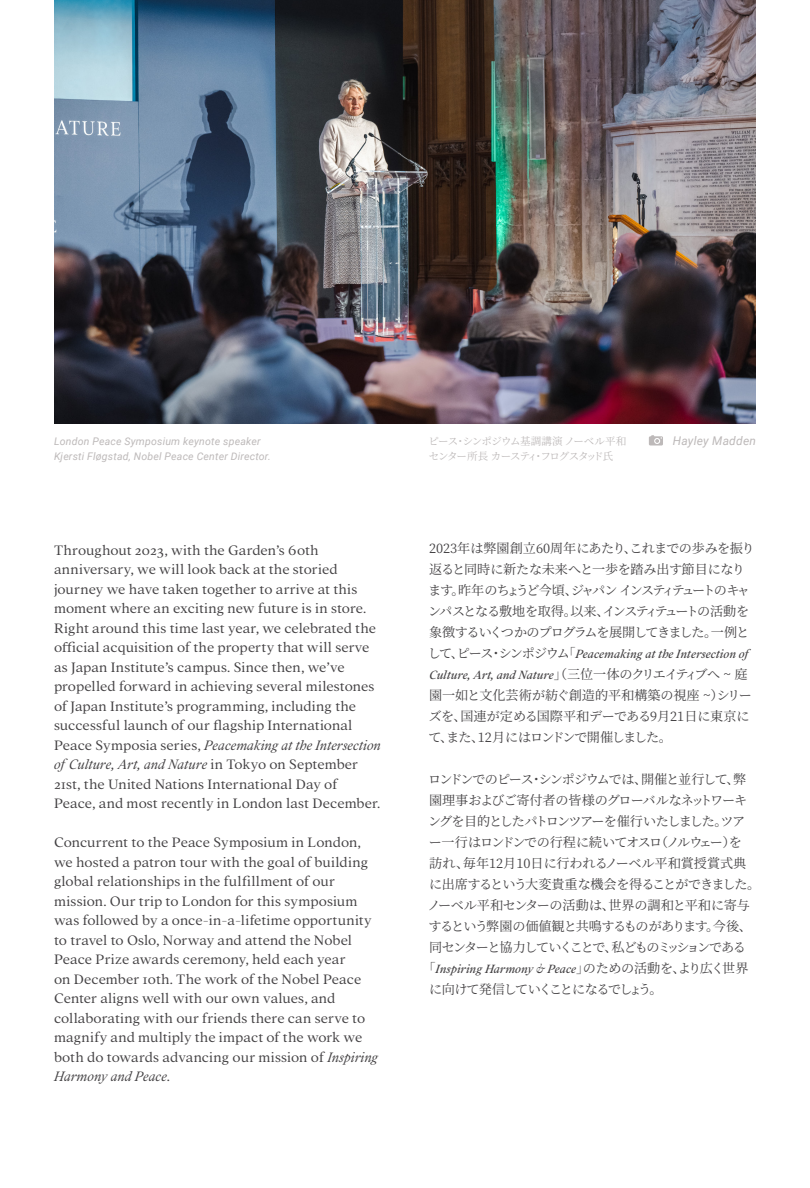
<style>
.page{position:relative;width:810px;height:1188px;background:#fff}
.page>*{position:absolute;margin:0;border:0;box-sizing:border-box;transform-origin:0 0}
.Body-E{font:300 15px/19.5px "Addington CF";color:#424042}
.Body-J{font:13.2px/21px "Noto Serif CJ Kjp";letter-spacing:-.04em;color:#424042}
.Body-J-2{font:13.2px "Noto Serif CJ Kjp";letter-spacing:-.06em;color:#424042}
.Body-J-3{font:13.2px "Noto Serif CJ Kjp";letter-spacing:-.095em;color:#424042}
.Body-J-4{font:italic 13.2px "Addington CF";color:#424042}
.Body-J-5{font:13.2px "Noto Serif CJ Kjp";letter-spacing:-.12em;color:#424042}
.Body-J-6{font:13.2px "Noto Serif CJ Kjp";letter-spacing:-.1em;color:#424042}
.Body-J-7{font:13.2px "Noto Serif CJ Kjp";color:#424042}
.Body-J-8{font:13.2px "Noto Serif CJ Kjp";letter-spacing:-.08em;color:#424042}
.Body-J-9{font:13.2px "Noto Serif CJ Kjp";letter-spacing:-.015em;color:#424042}
.t1{font:italic 12px "Roboto";letter-spacing:.02em;color:#bdb9b9}
.t2{font:italic 10.5px/15px "Roboto";letter-spacing:.02em;color:#bdb9b9}
.t3{font:10.5px/15px "Noto Serif CJ Kjp";letter-spacing:-.08em;color:#bdb9b9}
.s1{font-style:italic}
.s2{font-family:"Addington CF";font-style:italic}
.s3{font-family:"Noto Serif CJ Kjp";font-style:normal}
</style>
<div class="page">
<img style="left:54px;top:0;width:702px;height:423px">
<svg style="left:649px;top:435px;width:14px;height:11px"></svg>
<p class="t2" style="left:54px;top:433px;width:218px">London Peace Symposium keynote speaker<br>Kjersti Fløgstad, Nobel Peace Center Director.</p>
<p class="t3" style="left:428px;top:434px;width:199px">ピース・シンポジウム基調講演 ノーベル平和センター所長 カースティ・フログスタッド氏</p>
<p class="t1" style="left:673px;top:432px;width:85px">Hayley Madden</p>
<p class="Body-E" style="left:54px;top:541px;width:328px">Throughout 2023, with the Garden’s 60th anniversary, we will look back at the storied journey we have taken together to arrive at this moment where an exciting new future is in store.<br>Right around this time last year, we celebrated the official acquisition of the property that will serve as Japan Institute’s campus. Since then, we’ve propelled forward in achieving several milestones of Japan Institute’s programming, including the successful launch of our flagship International Peace Symposia series, <span class="s1">Peacemaking at the Intersection of Culture, Art, and Nature</span> in Tokyo on September 21st, the United Nations International Day of Peace, and most recently in London last December.</p>
<p class="Body-E" style="left:54px;top:833px;width:326px">Concurrent to the Peace Symposium in London, we hosted a patron tour with the goal of building global relationships in the fulfillment of our mission. Our trip to London for this symposium was followed by a once-in-a-lifetime opportunity to travel to Oslo, Norway and attend the Nobel Peace Prize awards ceremony, held each year<br>on December 10th. The work of the Nobel Peace Center aligns well with our own values, and collaborating with our friends there can serve to magnify and multiply the impact of the work we both do towards advancing our mission of <span class="s1">Inspiring Harmony and Peace</span>.</p>
<p class="Body-J" style="left:428px;top:538px;width:328px">2023年は弊園創立60周年にあたり、これまでの歩みを振り返ると同時に新たな未来へと一歩を踏み出す節目になります。昨年のちょうど今頃、ジャパン インスティテュートのキャンパスとなる敷地を取得。以来、インスティテュートの活動を象徴するいくつかのプログラムを展開してきました。一例として、ピース・シンポジウム「<span class="s2">Peacemaking at the Intersection of Culture, Art, and Nature</span>」（三位一体のクリエイティブへ ~ 庭園一如と文化芸術が紡ぐ創造的平和構築の視座 ~）シリーズを、国連が定める国際平和デーである9月21日に東京にて、また、12月にはロンドンで開催しました。</p>
<p class="Body-J-3" style="left:428px;top:772px;width:320px">ロンドンでのピース・シンポジウムでは、開催と並行して、弊</p>
<p class="Body-J-2" style="left:429px;top:793px;width:320px">園理事およびご寄付者の皆様のグローバルなネットワーキ</p>
<p class="Body-J-6" style="left:428px;top:814px;width:319px">ングを目的としたパトロンツアーを催行いたしました。ツア</p>
<p class="Body-J-2" style="left:429px;top:835px;width:315px">ー一行はロンドンでの行程に続いてオスロ（ノルウェー）を</p>
<p class="Body-J-7" style="left:429px;top:856px;width:319px">訪れ、毎年12月10日に行われるノーベル平和賞授賞式典</p>
<p class="Body-J-2" style="left:429px;top:877px;width:333px">に出席するという大変貴重な機会を得ることができました。</p>
<p class="Body-J-9" style="left:427px;top:898px;width:324px">ノーベル平和センターの活動は、世界の調和と平和に寄与</p>
<p class="Body-J-8" style="left:428px;top:919px;width:325px">するという弊園の価値観と共鳴するものがあります。今後、</p>
<p class="Body-J-5" style="left:429px;top:940px;width:319px">同センターと協力していくことで、私どものミッションである</p>
<p class="Body-J-4" style="left:423px;top:961px;width:328px"><span class="s3">「</span>Inspiring Harmony &amp; Peace<span class="s3">」のための活動を、より広く世界</span></p>
<p class="Body-J-3" style="left:429px;top:982px;width:235px">に向けて発信していくことになるでしょう。</p>
</div>
